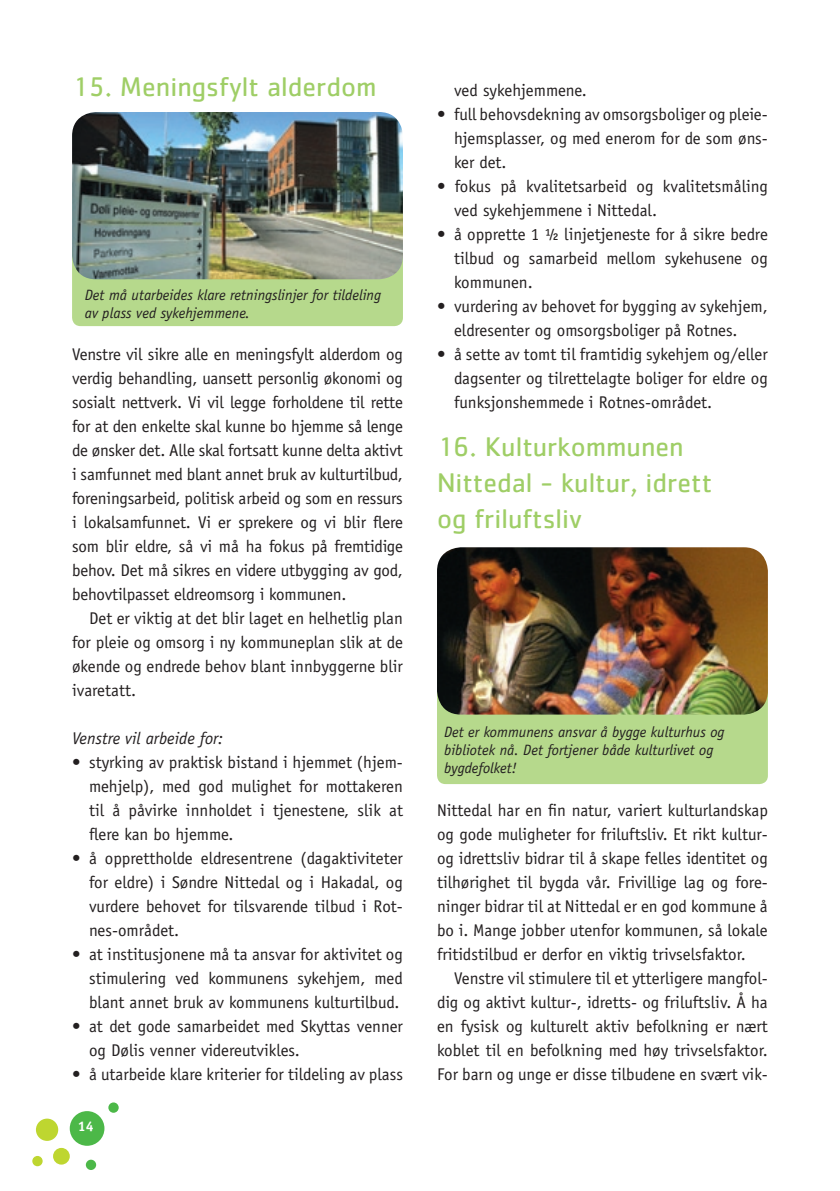
<style>
.page{position:relative;width:840px;height:1191px;background:#fff}
.page>*{position:absolute;margin:0;border:0;box-sizing:border-box;transform-origin:0 0}
.t1{font:28px/36px "Cachet";color:#9fce66}
.t2{font:17px/24px "Officina Sans";color:#231f20;text-align:justify}
.t3{font:italic 17px "Officina Sans";color:#231f20}
.t4{font:italic 15px/18px "Officina Sans";color:#231f20}
.t5{font:700 14px "Officina Sans";color:#fff}
</style>
<div class="page">
<div style="left:70px;top:1111px;width:34px;height:34px;background:#4cb848;border-radius:50%"></div>
<div style="left:86px;top:1159px;width:10px;height:11px;background:#4cb848;border-radius:50%"></div>
<div style="left:108px;top:1102px;width:11px;height:10px;background:#4cb848;border-radius:50%"></div>
<div style="left:32px;top:1156px;width:11px;height:10px;background:#bed630;border-radius:50%"></div>
<div style="left:53px;top:1147px;width:17px;height:17px;background:#bed630;border-radius:50%"></div>
<div style="left:36px;top:1118px;width:22px;height:22px;background:#bed630;border-radius:50%"></div>
<div style="left:437px;top:660px;width:330px;height:124px;background:#b6d98c;border-radius:9px"></div>
<img style="left:437px;top:547px;width:330px;height:167px;border-radius:24px">
<div style="left:72px;top:241px;width:331px;height:85px;background:#b6d98c;border-radius:9px"></div>
<img style="left:72px;top:112px;width:331px;height:167px;border-radius:24px">
<h1 class="t1" style="left:72px;top:68px;width:306px">15. Meningsfylt alderdom</h1>
<p class="t4" style="left:85px;top:286px;width:297px">Det må utarbeides klare retningslinjer for tildeling av plass ved sykehjemmene.</p>
<p class="t2" style="left:72px;top:342px;width:332px">Venstre vil sikre alle en meningsfylt alderdom og verdig behandling, uansett personlig økonomi og sosialt nettverk. Vi vil legge forholdene til rette for at den enkelte skal kunne bo hjemme så lenge de ønsker det. Alle skal fortsatt kunne delta aktivt i samfunnet med blant annet bruk av kulturtilbud, foreningsarbeid, politisk arbeid og som en ressurs i lokalsamfunnet. Vi er sprekere og vi blir flere som blir eldre, så vi må ha fokus på fremtidige behov. Det må sikres en videre utbygging av god, behovtilpasset eldreomsorg i kommunen.</p>
<p class="t2" style="left:72px;top:606px;width:332px;text-indent:17px">Det er viktig at det blir laget en helhetlig plan for pleie og omsorg i ny kommuneplan slik at de økende og endrede behov blant innbyggerne blir ivaretatt.</p>
<p class="t3" style="left:72px;top:728px;width:153px">Venstre vil arbeide for:</p>
<p class="t2" style="left:89px;top:750px;width:315px;text-indent:-17px">• styrking av praktisk bistand i hjemmet (hjem&shy;mehjelp), med god mulighet for mottakeren til å påvirke innholdet i tjenestene, slik at flere kan bo hjemme.</p>
<p class="t2" style="left:89px;top:846px;width:315px;text-indent:-17px">• å opprettholde eldresentrene (dagaktiviteter for eldre) i Søndre Nittedal og i Hakadal, og vurdere behovet for tilsvarende tilbud i Rot&shy;nes-området.</p>
<p class="t2" style="left:89px;top:942px;width:315px;text-indent:-17px">• at institusjonene må ta ansvar for aktivitet og stimulering ved kommunens sykehjem, med blant annet bruk av kommunens kulturtilbud.</p>
<p class="t2" style="left:89px;top:1014px;width:315px;text-indent:-17px">• at det gode samarbeidet med Skyttas venner og Dølis venner videreutvikles.</p>
<p class="t2" style="left:72px;top:1062px;width:332px">• å utarbeide klare kriterier for tildeling av plass</p>
<p class="t5" style="left:78px;top:1117px;width:17px">14</p>
<p class="t2" style="left:454px;top:78px;width:134px">ved sykehjemmene.</p>
<p class="t2" style="left:454px;top:102px;width:315px;text-indent:-17px">• full behovsdekning av omsorgsboliger og pleie&shy;hjemsplasser, og med enerom for de som øns&shy;ker det.</p>
<p class="t2" style="left:454px;top:174px;width:315px;text-indent:-17px">• fokus på kvalitetsarbeid og kvalitetsmåling ved sykehjemmene i Nittedal.</p>
<p class="t2" style="left:454px;top:222px;width:315px;text-indent:-17px">• å opprette 1 ½ linjetjeneste for å sikre bedre tilbud og samarbeid mellom sykehusene og kommunen.</p>
<p class="t2" style="left:454px;top:294px;width:315px;text-indent:-17px">• vurdering av behovet for bygging av sykehjem, eldresenter og omsorgsboliger på Rotnes.</p>
<p class="t2" style="left:454px;top:342px;width:315px;text-indent:-17px">• å sette av tomt til framtidig sykehjem og/eller dagsenter og tilrettelagte boliger for eldre og funksjonshemmede i Rotnes-området.</p>
<h1 class="t1" style="left:437px;top:428px;width:276px">16. Kulturkommunen<br>Nittedal - kultur, idrett og friluftsliv</h1>
<p class="t4" style="left:444px;top:723px;width:282px">Det er kommunens ansvar å bygge kulturhus og bibliotek nå. Det fortjener både kulturlivet og bygdefolket!</p>
<p class="t2" style="left:437px;top:798px;width:332px">Nittedal har en fin natur, variert kulturlandskap og gode muligheter for friluftsliv. Et rikt kultur&shy;og idrettsliv bidrar til å skape felles identitet og tilhørighet til bygda vår. Frivillige lag og fore&shy;ninger bidrar til at Nittedal er en god kommune å bo i. Mange jobber utenfor kommunen, så lokale fritidstilbud er derfor en viktig trivselsfaktor.</p>
<p class="t2" style="left:437px;top:966px;width:332px;text-indent:17px">Venstre vil stimulere til et ytterligere mangfol&shy;dig og aktivt kultur-, idretts- og friluftsliv. Å ha en fysisk og kulturelt aktiv befolkning er nært koblet til en befolkning med høy trivselsfaktor.<br>For barn og unge er disse tilbudene en svært vik-</p>
</div>
